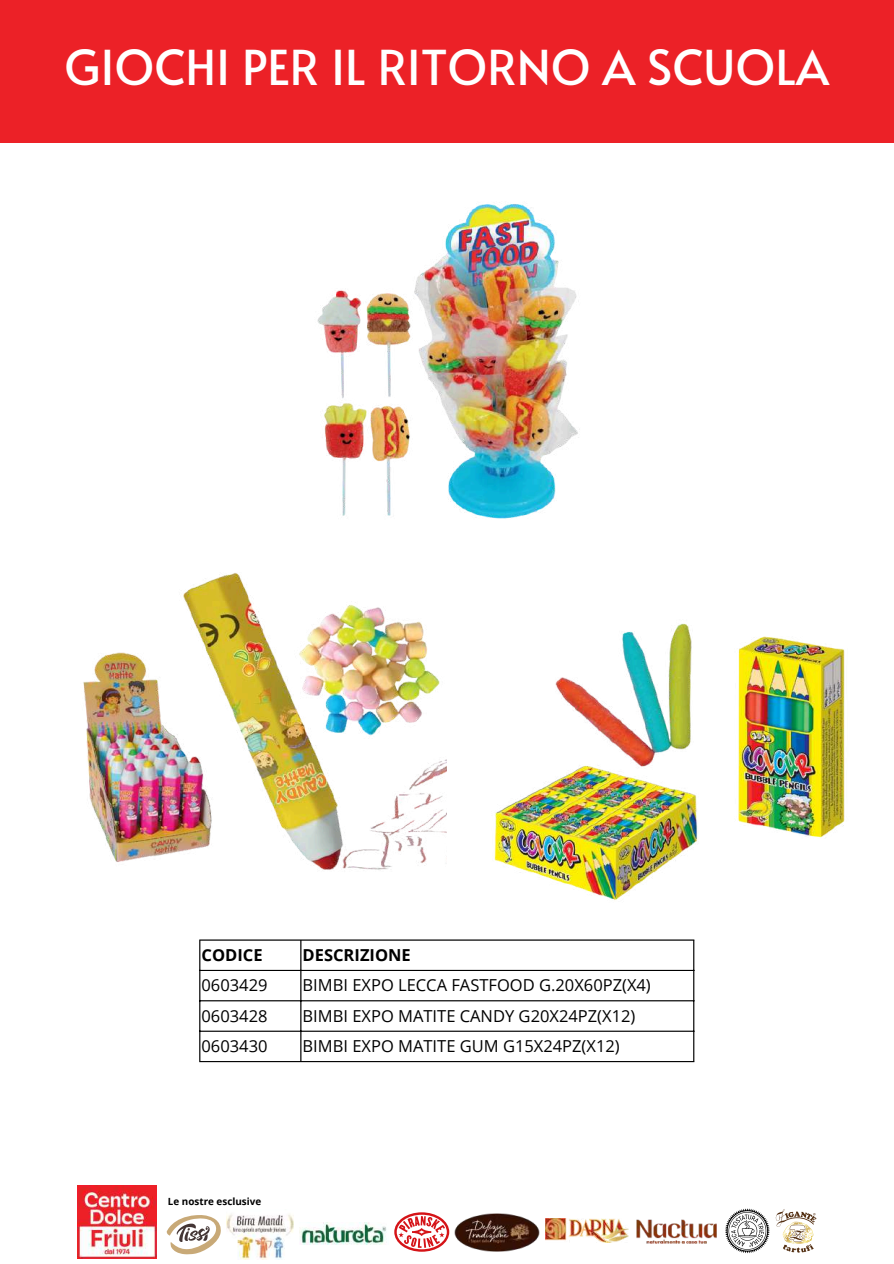
<style>
.page{position:relative;width:894px;height:1264px;background:#fff}
.page>*{position:absolute;margin:0;border:0;box-sizing:border-box;transform-origin:0 0}
.t1{font:48px "Alata";color:#fff}
.t2{font:16.5px "Open Sans";color:#000}
.t3{font:700 16.5px "Open Sans";color:#000}
.t4{font:700 9.9px "Open Sans";color:#000}
</style>
<div class="page">
<div style="left:0;top:0;width:893px;height:143px;background:#ec2127"></div>
<img style="left:226px;top:1214px;width:68px;height:45px">
<img style="left:299px;top:1222px;width:88px;height:22px">
<img style="left:454px;top:1213px;width:85px;height:38px">
<svg style="left:167px;top:1215px;width:54px;height:39px"></svg>
<svg style="left:394px;top:1212px;width:55px;height:39px"></svg>
<svg style="left:775px;top:1209px;width:41px;height:43px"></svg>
<svg style="left:725px;top:1208px;width:44px;height:45px"></svg>
<img style="left:636px;top:1219px;width:81px;height:25px">
<img style="left:545px;top:1218px;width:83px;height:24px">
<img style="left:78px;top:1185px;width:79px;height:73px">
<hr style="left:199px;top:940px;width:1px;height:121px;background:#000">
<hr style="left:300px;top:940px;width:1px;height:121px;background:#000">
<hr style="left:693px;top:940px;width:1px;height:121px;background:#000">
<hr style="left:199px;top:939px;width:495px;height:1px;background:#000">
<hr style="left:199px;top:969px;width:495px;height:2px;background:#000">
<hr style="left:199px;top:1000px;width:495px;height:1px;background:#000">
<hr style="left:199px;top:1030px;width:495px;height:1px;background:#000">
<hr style="left:199px;top:1061px;width:495px;height:1px;background:#000">
<img style="left:317px;top:204px;width:263px;height:315px">
<img style="left:83px;top:515px;width:363px;height:355px">
<img style="left:445px;top:568px;width:400px;height:332px">
<h1 class="t1" style="left:65px;top:32px;width:765px">GIOCHI PER IL RITORNO A SCUOLA</h1>
<p class="t3" style="left:201px;top:943px;width:63px">CODICE</p>
<p class="t3" style="left:302px;top:943px;width:110px">DESCRIZIONE</p>
<p class="t2" style="left:201px;top:973px;width:67px">0603429</p>
<p class="t2" style="left:302px;top:973px;width:349px">BIMBI EXPO LECCA FASTFOOD G.20X60PZ(X4)</p>
<p class="t2" style="left:201px;top:1004px;width:67px">0603428</p>
<p class="t2" style="left:302px;top:1004px;width:334px">BIMBI EXPO MATITE CANDY G20X24PZ(X12)</p>
<p class="t2" style="left:201px;top:1034px;width:67px">0603430</p>
<p class="t2" style="left:302px;top:1034px;width:318px">BIMBI EXPO MATITE GUM G15X24PZ(X12)</p>
<p class="t4" style="left:168px;top:1194px;width:95px">Le nostre esclusive</p>
</div>
